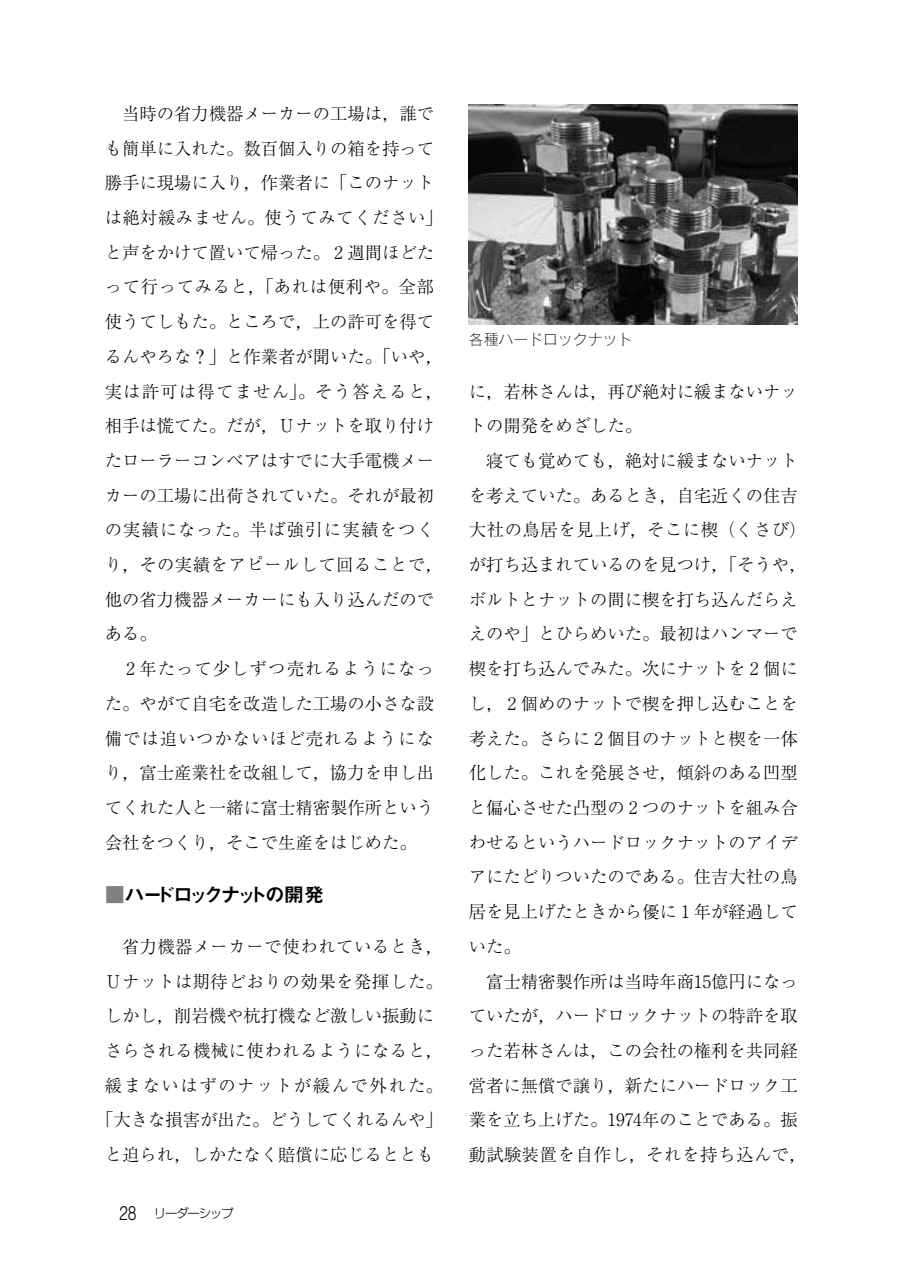
<style>
.page{position:relative;width:903px;height:1276px;background:#fff}
.page>*{position:absolute;margin:0;border:0;box-sizing:border-box;transform-origin:0 0}
.t1{font:19.78px "Midashi Go MB31";letter-spacing:-.14em;color:#000}
.t2{font:300 17.32px/34.6px "Ryumin";color:#000}
.t3{font:300 17.32px "Ryumin";letter-spacing:.035em;color:#000}
.t4{font:300 17.32px "Ryumin";letter-spacing:.09em;color:#000}
.t5{font:14.88px "Rodin CID L";color:#000}
.t6{font:300 12.42px "Shin Go";letter-spacing:-.1em;color:#000}
.s1{color:#808080}
.s2{font-family:"Helvetica";font-size:19.78px}
</style>
<div class="page">
<img style="left:469px;top:105px;width:329px;height:220px">
<p class="t2" style="left:105px;top:98px;width:339px;text-indent:17px">当時の省力機器メーカーの工場は，誰でも簡単に入れた。数百個入りの箱を持って勝手に現場に入り，作業者に「このナットは絶対緩みません。使うてみてください」と声をかけて置いて帰った。２週間ほどたって行ってみると，「あれは便利や。全部使うてしもた。ところで，上の許可を得てるんやろな？」と作業者が聞いた。「いや，実は許可は得てません」。そう答えると，相手は慌てた。だが，Ｕナットを取り付けたローラーコンベアはすでに大手電機メーカーの工場に出荷されていた。それが最初の実績になった。半ば強引に実績をつくり，その実績をアピールして回ることで，他の省力機器メーカーにも入り込んだのである。</p>
<p class="t2" style="left:105px;top:654px;width:331px;text-align:justify;text-indent:17px">２年たって少しずつ売れるようになった。やがて自宅を改造した工場の小さな設備では追いつかないほど売れるようになり，富士産業社を改組して，協力を申し出てくれた人と一緒に富士精密製作所という会社をつくり，そこで生産をはじめた。</p>
<p class="t1" style="left:105px;top:887px;width:220px"><span class="s1">■</span>ハードロックナットの開発</p>
<p class="t3" style="left:122px;top:940px;width:322px">省力機器メーカーで使われているとき，</p>
<p class="t3" style="left:105px;top:975px;width:339px">Ｕナットは期待どおりの効果を発揮した。</p>
<p class="t2" style="left:105px;top:1001px;width:331px">しかし，削岩機や杭打機など激しい振動に</p>
<p class="t3" style="left:105px;top:1044px;width:339px">さらされる機械に使われるようになると，</p>
<p class="t4" style="left:105px;top:1079px;width:339px">緩まないはずのナットが緩んで外れた。</p>
<p class="t2" style="left:96px;top:1105px;width:348px">「大きな損害が出た。どうしてくれるんや」</p>
<p class="t2" style="left:105px;top:1139px;width:331px">と迫られ，しかたなく賠償に応じるととも</p>
<p class="t6" style="left:119px;top:1208px;width:116px"><span class="s2">28</span> リーダーシップ</p>
<p class="t5" style="left:469px;top:334px;width:165px">各種ハードロックナット</p>
<p class="t2" style="left:469px;top:376px;width:331px">に，若林さんは，再び絶対に緩まないナットの開発をめざした。</p>
<p class="t2" style="left:469px;top:445px;width:339px;text-indent:17px">寝ても覚めても，絶対に緩まないナットを考えていた。あるとき，自宅近くの住吉大社の鳥居を見上げ，そこに楔（くさび）が打ち込まれているのを見つけ，「そうや，ボルトとナットの間に楔を打ち込んだらええのや」とひらめいた。最初はハンマーで楔を打ち込んでみた。次にナットを２個にし，２個めのナットで楔を押し込むことを考えた。さらに２個目のナットと楔を一体化した。これを発展させ，傾斜のある凹型と偏心させた凸型の２つのナットを組み合わせるというハードロックナットのアイデアにたどりついたのである。住吉大社の鳥居を見上げたときから優に１年が経過していた。</p>
<p class="t2" style="left:469px;top:966px;width:339px;text-align:center">富士精密製作所は当時年商１５億円になっ<br>ていたが，ハードロックナットの特許を取った若林さんは，この会社の権利を共同経営者に無償で譲り，新たにハードロック工業を立ち上げた。１９７４年のことである。振動試験装置を自作し，それを持ち込んで，</p>
</div>
